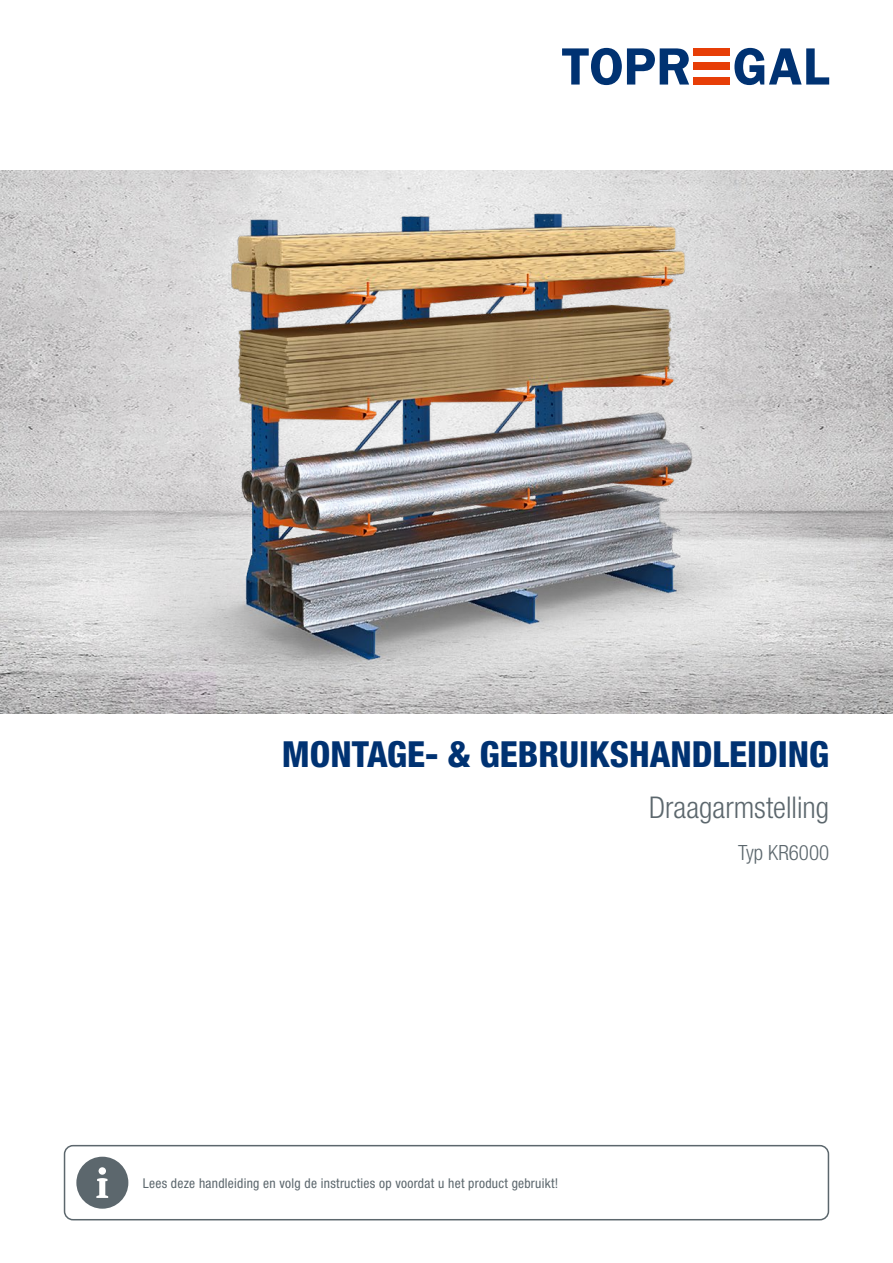
<style>
.page{position:relative;width:893px;height:1263px;background:#fff}
.page>*{position:absolute;margin:0;border:0;box-sizing:border-box;transform-origin:0 0}
.t1{font:800 condensed 36px "Helvetica Neue LT Pro";color:#003272}
.t2{font:300 condensed 30px "Helvetica Neue LT Pro";color:#5c676d}
.t3{font:300 condensed 21px "Helvetica Neue LT Pro";color:#5c676d}
.t4{font:condensed 13.5px "Helvetica Neue LT Pro";letter-spacing:.02em;color:#5c676d}
</style>
<div class="page">
<svg style="left:562px;top:48px;width:127px;height:37px"></svg>
<svg style="left:734px;top:48px;width:95px;height:37px"></svg>
<div style="left:694px;top:48px;width:36px;height:8px;background:#e73e07"></div>
<div style="left:694px;top:63px;width:36px;height:7px;background:#e73e07"></div>
<div style="left:694px;top:77px;width:36px;height:8px;background:#e73e07"></div>
<img style="left:0;top:170px;width:893px;height:543px">
<div style="left:64px;top:1145px;width:765px;height:75px;border:2px solid #5c676d;border-radius:9px"></div>
<svg style="left:76px;top:1157px;width:52px;height:52px"></svg>
<h1 class="t1" style="left:282px;top:732px;width:549px">MONTAGE- &amp; GEBRUIKSHANDLEIDING</h1>
<h2 class="t2" style="left:649px;top:790px;width:182px">Draagarmstelling</h2>
<h3 class="t3" style="left:738px;top:840px;width:93px">Typ KR6000</h3>
<p class="t4" style="left:143px;top:1175px;width:417px">Lees deze handleiding en volg de instructies op voordat u het product gebruikt!</p>
</div>
